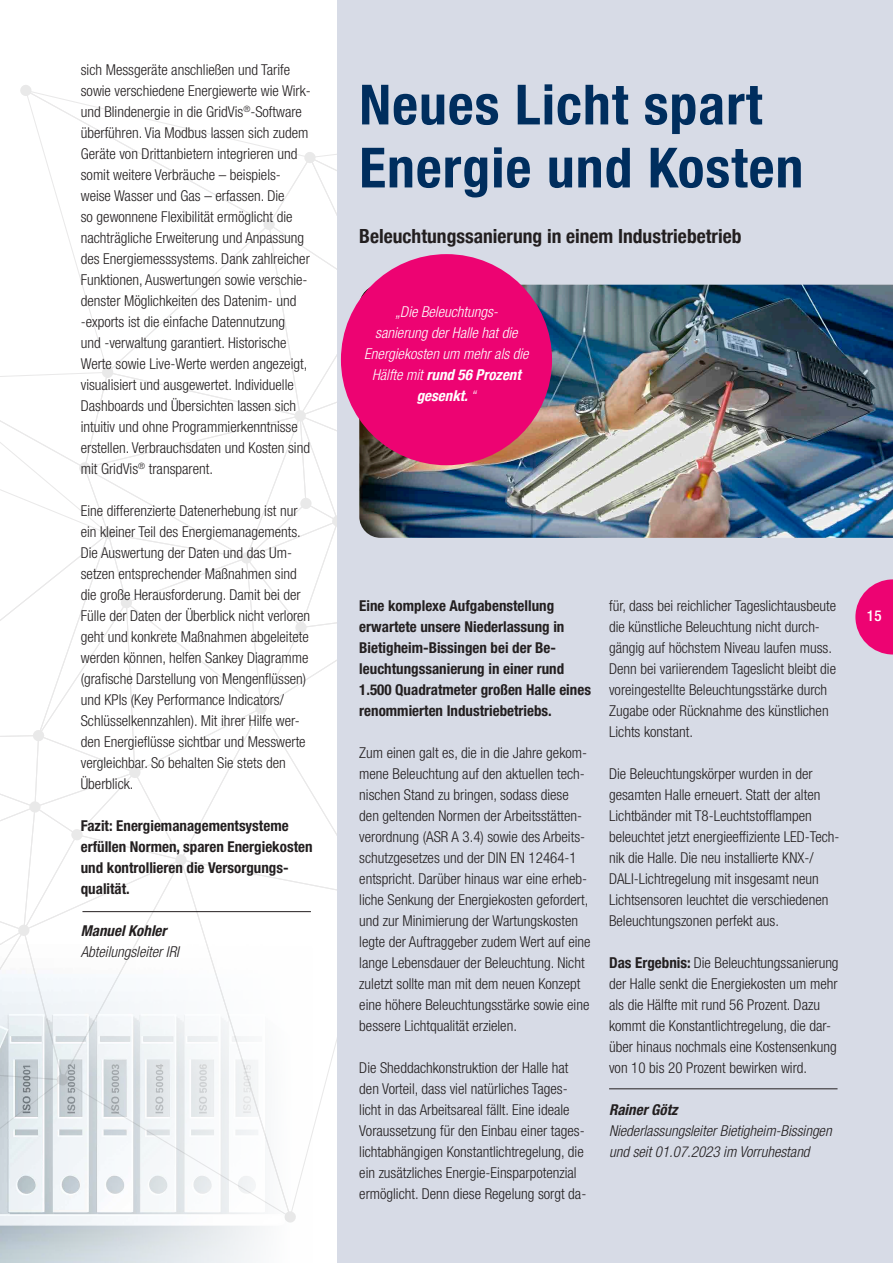
<style>
.page{position:relative;width:893px;height:1263px;background:#fff}
.page>*{position:absolute;margin:0;border:0;box-sizing:border-box;transform-origin:0 0}
.Headline{font:700 condensed 55.5px/63px "Helvetica Neue";letter-spacing:.02em;color:#002e5e}
.Noz_Einleitung{font:700 condensed 19.5px "Helvetica Neue";color:#231f20}
.Noz_Fließtext{font:300 condensed 15px/21px "Helvetica Neue LT Std";color:#231f20}
.Noz_Fließtext-2{font:700 condensed 15px/21px "Helvetica Neue LT Std";color:#231f20}
.Noz_Fließtex_Bold{font:700 condensed 15px/21px "Helvetica Neue LT Std";color:#231f20}
.Noz_Fließtext-3{font:italic 300 condensed 15px/21px "Helvetica Neue LT Std";color:#231f20}
.Noz_Fließtext-4{font:italic 300 condensed 15px/21px "Helvetica Neue LT Std";color:#fff;text-align:center}
.Noz_Fließtext-5{font:italic 700 condensed 15px "Helvetica Neue LT Std";color:#231f20}
.Noz_Fließtext-6{font:italic 700 condensed 15px "Helvetica Neue";color:#fff}
.t1{font:500 condensed 15px "Helvetica Neue LT Std";color:#fff}
.s1{font-family:"Helvetica Neue";font-weight:700}
.s2{font-family:"Helvetica Neue LT Std";font-weight:300}
</style>
<div class="page">
<svg style="left:0;top:85px;width:337px;height:1149px"></svg>
<div style="left:337px;top:0;width:556px;height:1263px;background:#d7dbe6"></div>
<img style="left:359px;top:285px;width:534px;height:253px">
<div style="left:341px;top:254px;width:211px;height:211px;background:#ed0372;border-radius:50%"></div>
<hr style="left:82px;top:911px;width:229px;height:1px;background:#231f20">
<hr style="left:609px;top:1088px;width:228px;height:1px;background:#231f20">
<svg style="left:855px;top:579px;width:38px;height:75px"></svg>
<p class="Noz_Fließtext" style="left:81px;top:59px;width:232px">sich Messgeräte anschließen und Tarife sowie verschiedene Energiewerte wie Wirk&shy;und Blindenergie in die GridVis<sup>®</sup>-Software überführen. Via Modbus lassen sich zudem Geräte von Drittanbietern integrieren und somit weitere Verbräuche – beispiels&shy;weise Wasser und Gas – erfassen. Die<br>so gewonnene Flexibilität ermöglicht die nachträgliche Erweiterung und Anpassung des Energiemesssystems. Dank zahlreicher Funktionen, Auswertungen sowie verschie&shy;denster Möglichkeiten des Datenim- und -exports ist die einfache Datennutzung<br>und -verwaltung garantiert. Historische Werte sowie Live-Werte werden angezeigt, visualisiert und ausgewertet. Individuelle Dashboards und Übersichten lassen sich intuitiv und ohne Programmierkenntnisse erstellen. Verbrauchsdaten und Kosten sind mit GridVis<sup>®</sup> transparent.</p>
<p class="Noz_Fließtext" style="left:81px;top:500px;width:231px">Eine differenzierte Datenerhebung ist nur ein kleiner Teil des Energiemanagements.<br>Die Auswertung der Daten und das Um&shy;setzen entsprechender Maßnahmen sind die große Herausforderung. Damit bei der Fülle der Daten der Überblick nicht verloren geht und konkrete Maßnahmen abgeleitete werden können, helfen Sankey Diagramme (grafische Darstellung von Mengenflüssen) und KPIs (Key Performance Indicators/ Schlüsselkennzahlen). Mit ihrer Hilfe wer&shy;den Energieflüsse sichtbar und Messwerte vergleichbar. So behalten Sie stets den Überblick.</p>
<p class="Noz_Fließtex_Bold" style="left:81px;top:815px;width:233px">Fazit: Energiemanagementsysteme erfüllen Normen, sparen Energiekosten und kontrollieren die Versorgungs&shy;qualität.</p>
<p class="Noz_Fließtext-5" style="left:81px;top:922px;width:91px">ManuelKohler</p>
<p class="Noz_Fließtext-3" style="left:81px;top:941px;width:103px">AbteilungsleiterIRI</p>
<p class="Headline" style="left:359px;top:69px;width:445px">Neues Licht spart<br>Energie und Kosten</p>
<p class="Noz_Einleitung" style="left:359px;top:220px;width:384px">Beleuchtungssanierung in einem Industriebetrieb</p>
<p class="Noz_Fließtext-4" style="left:395px;top:301px;width:108px">„DieBeleuchtungs-</p>
<p class="Noz_Fließtext-4" style="left:375px;top:322px;width:147px">sanierungderHallehatdie</p>
<p class="Noz_Fließtext-4" style="left:364px;top:343px;width:169px">Energiekostenum mehralsdie<br>Hälftemit<span class="s1">rund56Prozent</span></p>
<p class="Noz_Fließtext-6" style="left:417px;top:383px;width:65px">gesenkt.<span class="s2">“</span></p>
<p class="Noz_Fließtext-2" style="left:359px;top:594px;width:233px">Eine komplexe Aufgabenstellung erwartete unsere Niederlassung in Bietigheim-Bissingen bei der Be&shy;leuchtungssanierung in einer rund 1.500 Quadratmeter großen Halle eines renommierten Industriebetriebs.</p>
<p class="Noz_Fließtext" style="left:359px;top:742px;width:233px">Zum einen galt es, die in die Jahre gekom&shy;mene Beleuchtung auf den aktuellen tech&shy;nischen Stand zu bringen, sodass diese den geltenden Normen der Arbeitsstätten&shy;verordnung (ASR A 3.4) sowie des Arbeits&shy;schutzgesetzes und der DIN EN 12464-1 entspricht. Darüber hinaus war eine erheb&shy;liche Senkung der Energiekosten gefordert, und zur Minimierung der Wartungskosten legte der Auftraggeber zudem Wert auf eine lange Lebensdauer der Beleuchtung. Nicht zuletzt sollte man mit dem neuen Konzept eine höhere Beleuchtungsstärke sowie eine bessere Lichtqualität erzielen.</p>
<p class="Noz_Fließtext" style="left:359px;top:1057px;width:229px">Die Sheddachkonstruktion der Halle hat den Vorteil, dass viel natürliches Tages&shy;licht in das Arbeitsareal fällt. Eine ideale Voraussetzung für den Einbau einer tages&shy;lichtabhängigen Konstantlichtregelung, die ein zusätzliches Energie-Einsparpotenzial ermöglicht. Denn diese Regelung sorgt da-</p>
<p class="Noz_Fließtext" style="left:609px;top:595px;width:229px">für, dass bei reichlicher Tageslichtausbeute die künstliche Beleuchtung nicht durch&shy;gängig auf höchstem Niveau laufen muss.<br>Denn bei variierendem Tageslicht bleibt die voreingestellte Beleuchtungsstärke durch Zugabe oder Rücknahme des künstlichen Lichts konstant.</p>
<p class="Noz_Fließtext" style="left:609px;top:763px;width:232px">Die Beleuchtungskörper wurden in der gesamten Halle erneuert. Statt der alten Lichtbänder mit T8-Leuchtstofflampen beleuchtet jetzt energieeffiziente LED-Tech&shy;nik die Halle. Die neu installierte KNX-/ DALI-Lichtregelung mit insgesamt neun Lichtsensoren leuchtet die verschiedenen Beleuchtungszonen perfekt aus.</p>
<p class="Noz_Fließtext" style="left:609px;top:952px;width:231px"><span class="s1">Das Ergebnis:</span> Die Beleuchtungssanierung der Halle senkt die Energiekosten um mehr als die Hälfte mit rund 56 Prozent. Dazu kommt die Konstantlichtregelung, die dar&shy;über hinaus nochmals eine Kostensenkung von 10 bis 20 Prozent bewirken wird.</p>
<p class="Noz_Fließtext-5" style="left:609px;top:1100px;width:74px">RainerGötz</p>
<p class="Noz_Fließtext-3" style="left:609px;top:1120px;width:228px">NiederlassungsleiterBietigheim-Bissingen undseit01.07.2023 im Vorruhestand</p>
<p class="t1" style="left:867px;top:607px;width:16px">15</p>
</div>
